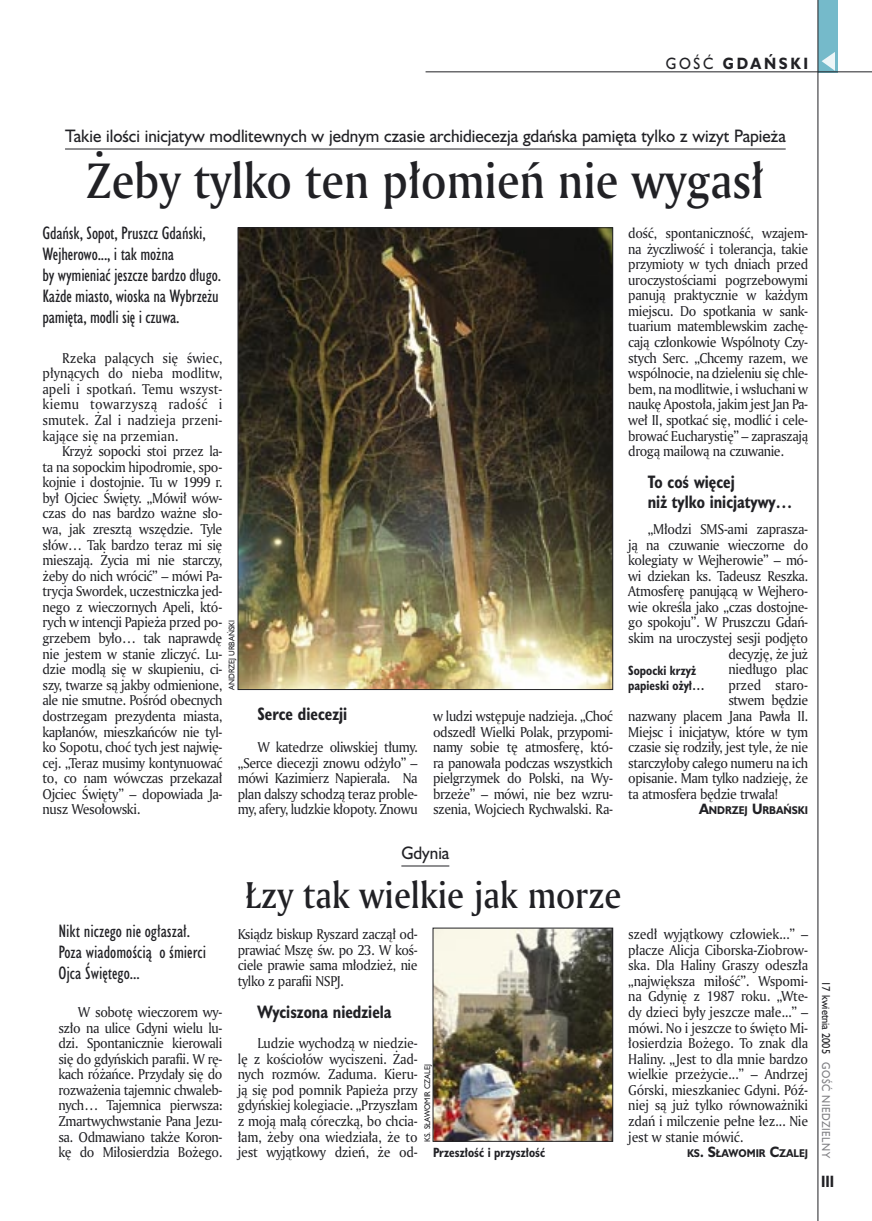
<style>
.page{position:relative;width:872px;height:1221px;background:#fff}
.page>*{position:absolute;margin:0;border:0;box-sizing:border-box;transform-origin:0 0}
._05a_tytyl_AmMd_32_pt{font:48px "Amerigo Md PL";color:#212125;scale:.9 1}
._05-9_tytyl_AmMd_24_pt{font:36px "Amerigo Md PL";color:#212125;scale:.9 1}
._06-4_lead_lokal_HuCn_11_pt{font:16.5px/21px "Humanst 521 Cn PL";letter-spacing:-.01em;color:#212125}
._04-3_nadtytul_lokal{font:16.5px "Humanst 521 PL";color:#212125;scale:.94 1}
._04_srodtytul_HuCB_11_pt{font:700 16.5px/19.5px "Humanst 521 Cn PL";color:#212125;scale:.94 1}
._15b_temat_prawo{font:700 15px "Humanst 521 PL";letter-spacing:.2em;color:#212125;scale:.9 1}
._17_pagina_prawa{font:700 15px "Humanst 521 Cn PL";color:#212125;scale:.94 1}
._01_body_tekst{font:13.8px/15.6px "Amerigo PL";letter-spacing:-.03em;color:#212125;text-align:justify;scale:.94 1}
._01_body_tekst-2{font:13.8px "Amerigo PL";letter-spacing:-.01em;color:#212125;scale:.94 1}
._09_podpis_zdjecia_HuCnB{font:700 12.3px/14.4px "Humanst 521 Cn PL";color:#212125;scale:.94 1}
._19a_data_prawa_GOSC{font:10.5px "Humanst 521 PL";letter-spacing:.05em;color:#7f7f83;scale:.9 1}
._19_data_prawa{font:10.5px "Humanst 521 PL";color:#212125;scale:.9 1}
._12a_autor_na_koncu_HuBd{font:700 10.35px "Humanst 521 PL";color:#212125;scale:.9 1}
._09a_autor_zdjecia_Hu_5_pt{font:7.5px "Humanst 521 PL";color:#212125;scale:.94 1}
.s1{font-weight:400}
.s2{font-size:13.8px}
</style>
<div class="page">
<div style="left:818px;top:0;width:19px;height:72px;background:#75baca"></div>
<hr style="left:817px;top:0;width:1px;height:1220px;background:#212125">
<svg style="left:821px;top:52px;width:14px;height:19px"></svg>
<hr style="left:425px;top:72px;width:447px;height:1px;background:#212125">
<img style="left:240px;top:229px;width:371px;height:458px">
<hr style="left:401px;top:865px;width:48px;height:1px;background:#212125">
<hr style="left:65px;top:149px;width:720px;height:1px;background:#212125">
<img style="left:435px;top:929px;width:176px;height:210px">
<div style="left:433px;top:927px;width:180px;height:214px;border:1px solid #212125"></div>
<p class="_15b_temat_prawo" style="left:666px;top:53px;width:160px"><span class="s1">GOŚĆ</span> GDAŃSKI</p>
<p class="_04-3_nadtytul_lokal" style="left:65px;top:124px;width:768px">Takie ilości inicjatyw modlitewnych w jednym czasie archidiecezja gdańska pamięta tylko z wizyt Papieża</p>
<p class="_05a_tytyl_AmMd_32_pt" style="left:86px;top:148px;width:755px">Żeby tylko ten płomień nie wygasł</p>
<p class="_06-4_lead_lokal_HuCn_11_pt" style="left:43px;top:223px;width:180px">Gdańsk, Sopot, Pruszcz Gdański,<br>Wejherowo..., i tak można<br>by wymieniać jeszcze bardzo długo.<br>Każde miasto, wioska na Wybrzeżu pamięta, modli się i czuwa.</p>
<p class="_01_body_tekst" style="left:43px;top:349px;width:193px;text-indent:20px">Rzeka palących się świec, płynących do nieba modlitw, apeli i spotkań. Temu wszyst&shy;kiemu towarzyszą radość i smutek. Żal i nadzieja przeni&shy;kające się na przemian.</p>
<p class="_01_body_tekst" style="left:43px;top:443px;width:193px;text-indent:20px">Krzyż sopocki stoi przez la&shy;ta na sopockim hipodromie, spo&shy;kojnie i dostojnie. Tu w 1999 r. był Ojciec Święty. „Mówił wów&shy;czas do nas bardzo ważne sło&shy;wa, jak zresztą wszędzie. Tyle słów… Tak bardzo teraz mi się mieszają. Życia mi nie starczy, żeby do nich wrócić” – mówi Pa&shy;trycja Swordek, uczestniczka jed&shy;nego z wieczornych Apeli, któ&shy;rych w intencji Papieża przed po&shy;grzebem było… tak naprawdę nie jestem w stanie zliczyć. Lu&shy;dzie modlą się w skupieniu, ci&shy;szy, twarze są jakby odmienione, ale nie smutne. Pośród obecnych dostrzegam prezydenta miasta, kapłanów, mieszkańców nie tyl&shy;ko Sopotu, choć tych jest najwię&shy;cej. „Teraz musimy kontynuować to, co nam wówczas przekazał Ojciec Święty” – dopowiada Ja&shy;nusz Wesołowski.</p>
<p class="_09a_autor_zdjecia_Hu_5_pt" style="left:227px;top:689px;width:76px;rotate:-90deg">ANDRZEJ URBAŃSKI</p>
<p class="_04_srodtytul_HuCB_11_pt" style="left:257px;top:703px;width:97px">Serce diecezji</p>
<p class="_01_body_tekst" style="left:238px;top:739px;width:193px;text-indent:20px">W katedrze oliwskiej tłumy. „Serce diecezji znowu odżyło” – mówi Kazimierz Napierała. Na plan dalszy schodzą teraz proble&shy;my, afery, ludzkie kłopoty. Znowu</p>
<p class="_01_body_tekst" style="left:433px;top:707px;width:193px">w ludzi wstępuje nadzieja. „Choć odszedł Wielki Polak, przypomi&shy;namy sobie tę atmosferę, któ&shy;ra panowała podczas wszystkich pielgrzymek do Polski, na Wy&shy;brzeże” – mówi, nie bez wzru&shy;szenia, Wojciech Rychwalski. Ra-</p>
<p class="_01_body_tekst" style="left:628px;top:225px;width:193px">dość, spontaniczność, wzajem&shy;na życzliwość i tolerancja, takie przymioty w tych dniach przed uroczystościami pogrzebowymi panują praktycznie w każdym miejscu. Do spotkania w sank&shy;tuarium matemblewskim zachę&shy;cają członkowie Wspólnoty Czy&shy;stych Serc. „Chcemy razem, we wspólnocie, na dzieleniu się chle&shy;bem, na modlitwie, i wsłuchani w naukę Apostoła, jakim jest Jan Pa&shy;weł II, spotkać się, modlić i cele&shy;brować Eucharystię” – zapraszają drogą mailową na czuwanie.</p>
<p class="_04_srodtytul_HuCB_11_pt" style="left:648px;top:472px;width:156px">To coś więcej<br>niż tylko inicjatywy…</p>
<p class="_01_body_tekst" style="left:648px;top:521px;width:172px">„Młodzi SMS-ami zaprasza-</p>
<p class="_01_body_tekst" style="left:628px;top:536px;width:193px">ją na czuwanie wieczorne do</p>
<p class="_01_body_tekst" style="left:628px;top:552px;width:193px">kolegiaty w Wejherowie” – mó-</p>
<p class="_01_body_tekst" style="left:628px;top:567px;width:193px">wi dziekan ks. Tadeusz Reszka.</p>
<p class="_01_body_tekst" style="left:628px;top:583px;width:193px">Atmosferę panującą w Wejhero-</p>
<p class="_01_body_tekst" style="left:628px;top:598px;width:193px">wie określa jako „czas dostojne-</p>
<p class="_01_body_tekst" style="left:628px;top:614px;width:193px">go spokoju”. W Pruszczu Gdań-</p>
<p class="_01_body_tekst" style="left:628px;top:630px;width:193px">skim na uroczystej sesji podjęto</p>
<p class="_01_body_tekst" style="left:728px;top:645px;width:86px">decyzję, że już</p>
<p class="_01_body_tekst" style="left:728px;top:661px;width:86px">niedługo plac</p>
<p class="_01_body_tekst-2" style="left:728px;top:675px;width:86px">przed staro-</p>
<p class="_01_body_tekst" style="left:728px;top:692px;width:86px">stwem będzie</p>
<p class="_01_body_tekst" style="left:628px;top:707px;width:193px">nazwany placem Jana Pawła II.</p>
<p class="_01_body_tekst" style="left:628px;top:723px;width:193px">Miejsc i inicjatyw, które w tym</p>
<p class="_01_body_tekst" style="left:628px;top:739px;width:193px">czasie się rodziły, jest tyle, że nie</p>
<p class="_01_body_tekst" style="left:628px;top:754px;width:193px">starczyłoby całego numeru na ich</p>
<p class="_01_body_tekst" style="left:628px;top:770px;width:193px">opisanie. Mam tylko nadzieję, że</p>
<p class="_01_body_tekst" style="left:628px;top:785px;width:161px">ta atmosfera będzie trwała!</p>
<p class="_12a_autor_na_koncu_HuBd" style="left:699px;top:803px;width:123px"><span class="s2">A</span>NDRZEJ <span class="s2">U</span>RBAŃSKI</p>
<p class="_09_podpis_zdjecia_HuCnB" style="left:628px;top:663px;width:83px">Sopocki krzyż papieski ożył…</p>
<p class="_06-4_lead_lokal_HuCn_11_pt" style="left:58px;top:919px;width:149px">Nikt niczego nie ogłaszał.<br>Poza wiadomością o śmierci<br>Ojca Świętego...</p>
<p class="_01_body_tekst" style="left:58px;top:1003px;width:176px;text-indent:20px">W sobotę wieczorem wy&shy;szło na ulice Gdyni wielu lu&shy;dzi. Spontanicznie kierowali się do gdyńskich parafii. W rę&shy;kach różańce. Przydały się do rozważenia tajemnic chwaleb&shy;nych… Tajemnica pierwsza:<br>Zmartwychwstanie Pana Jezu&shy;sa. Odmawiano także Koron&shy;kę do Miłosierdzia Bożego.</p>
<p class="_04-3_nadtytul_lokal" style="left:401px;top:841px;width:52px">Gdynia</p>
<p class="_05-9_tytyl_AmMd_24_pt" style="left:245px;top:871px;width:419px">Łzy tak wielkie jak morze</p>
<p class="_01_body_tekst" style="left:238px;top:925px;width:193px">Ksiądz biskup Ryszard zaczął od&shy;prawiać Mszę św. po 23. W koś&shy;ciele prawie sama młodzież, nie tylko z parafii NSPJ.</p>
<p class="_04_srodtytul_HuCB_11_pt" style="left:257px;top:1001px;width:144px">Wyciszona niedziela</p>
<p class="_01_body_tekst" style="left:238px;top:1034px;width:193px;text-indent:20px">Ludzie wychodzą w niedzie&shy;lę z kościołów wyciszeni. Żad&shy;nych rozmów. Zaduma. Kieru&shy;ją się pod pomnik Papieża przy gdyńskiej kolegiacie. „Przyszłam z moją małą córeczką, bo chcia&shy;łam, żeby ona wiedziała, że to jest wyjątkowy dzień, że od-</p>
<p class="_09a_autor_zdjecia_Hu_5_pt" style="left:422px;top:1141px;width:84px;rotate:-90deg">KS. SŁAWOMIR CZALEJ</p>
<p class="_09_podpis_zdjecia_HuCnB" style="left:433px;top:1144px;width:121px">Przeszłość i przyszłość</p>
<p class="_01_body_tekst" style="left:628px;top:925px;width:193px">szedł wyjątkowy człowiek...” – płacze Alicja Ciborska-Ziobrow&shy;ska. Dla Haliny Graszy odeszła „największa miłość”. Wspomi&shy;na Gdynię z 1987 roku. „Wte&shy;dy dzieci były jeszcze małe...” – mówi. No i jeszcze to święto Mi&shy;łosierdzia Bożego. To znak dla Haliny. „Jest to dla mnie bardzo wielkie przeżycie...” – Andrzej Górski, mieszkaniec Gdyni. Póź&shy;niej są już tylko równoważniki zdań i milczenie pełne łez... Nie jest w stanie mówić.</p>
<p class="_12a_autor_na_koncu_HuBd" style="left:687px;top:1146px;width:136px">KS<span class="s2">. S</span>ŁAWOMIR <span class="s2">C</span>ZALEJ</p>
<p class="_19_data_prawa" style="left:833px;top:981px;width:82px;rotate:90deg">17 kwietnia 2005</p>
<p class="_19a_data_prawa_GOSC" style="left:833px;top:1062px;width:108px;rotate:90deg">GOŚĆ NIEDZIELNY</p>
<p class="_17_pagina_prawa" style="left:821px;top:1171px;width:15px">III</p>
</div>
